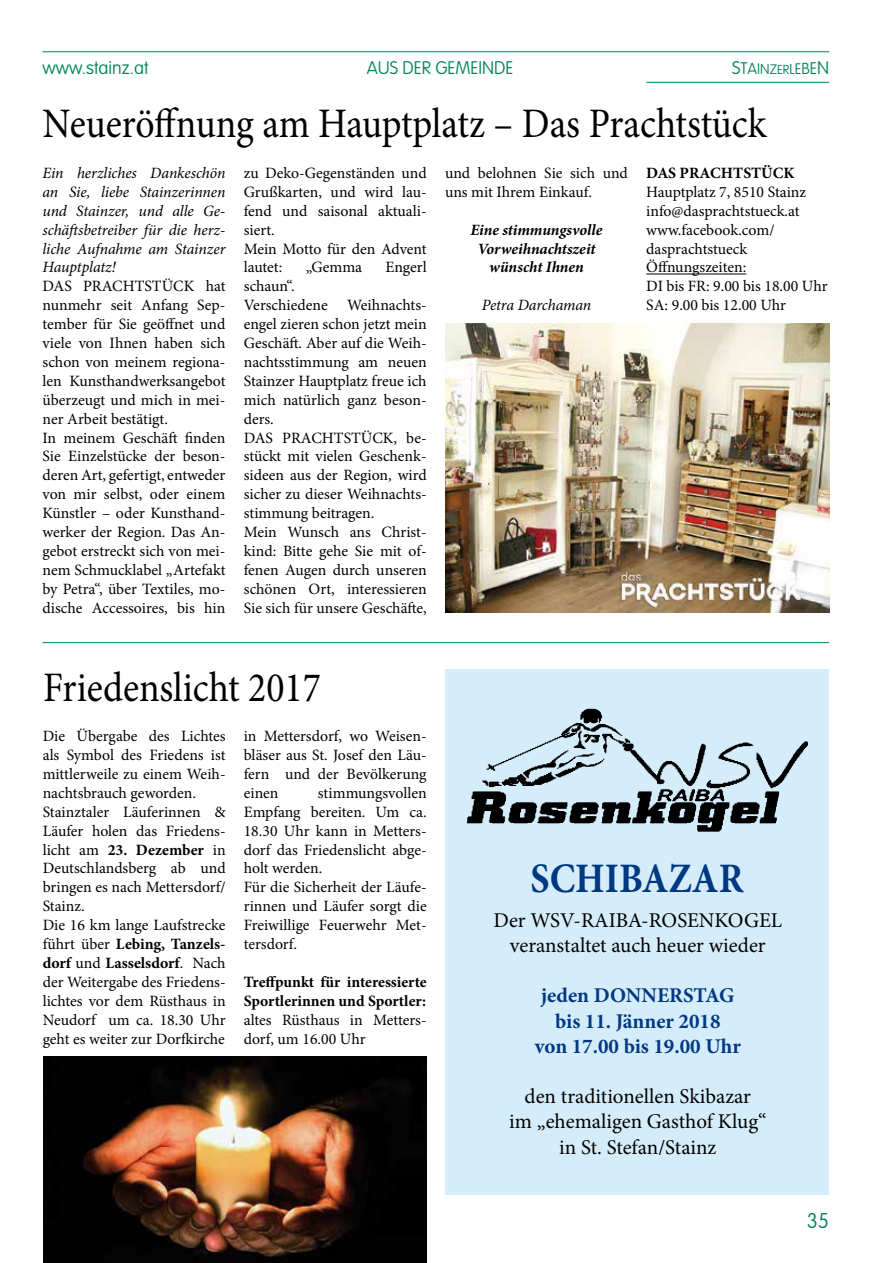
<style>
.page{position:relative;width:893px;height:1263px;background:#fff}
.page>*{position:absolute;margin:0;border:0;box-sizing:border-box;transform-origin:0 0}
.t1{font:42px "Minion Pro";letter-spacing:-.005em;color:#000;scale:.9 1}
.t2{font:700 42px "Minion Pro";color:#003882;scale:.9 1}
.t3{font:21px/25.2px "Minion Pro";color:#000;text-align:center}
.t4{font:700 21px/25.2px "Minion Pro";color:#003882;text-align:center}
.t5{font:100 21px "VAG Rounded";color:#008354}
.t6{font:100 18px "VAG Rounded";color:#008354}
.t7{font:15.75px/18.9px "Minion Pro";color:#000}
.t8{font:italic 15.75px/18.9px "Minion Pro";letter-spacing:-.01em;color:#000;text-align:justify}
.t9{font:700 15.75px/18.9px "Minion Pro";color:#000}
.t10{font:italic 700 15.75px/18.9px "Minion Pro";letter-spacing:-.005em;color:#000;text-align:center}
.s1{font-size:16.5px}
.s2{font-size:15.75px}
.s3{font-size:15px}
.s4{font-size:14.25px}
.s5{font-size:13.5px}
.s6{font-size:12.75px}
.s7{font-weight:700}
</style>
<div class="page">
<hr style="left:43px;top:51px;width:786px;height:1px;background:#008354">
<hr style="left:646px;top:82px;width:183px;height:1px;background:#008354">
<img style="left:445px;top:324px;width:384px;height:289px">
<hr style="left:646px;top:274px;width:100px;height:1px;background:#000">
<hr style="left:43px;top:642px;width:786px;height:1px;background:#008354">
<img style="left:43px;top:1056px;width:384px;height:207px">
<div style="left:445px;top:669px;width:384px;height:526px;background:#d5edfa"></div>
<img style="left:466px;top:708px;width:342px;height:124px">
<p class="t6" style="left:43px;top:57px;width:107px">www.stainz.at</p>
<p class="t6" style="left:367px;top:57px;width:148px">AUS DER GEMEINDE</p>
<p class="t6" style="left:732px;top:57px;width:99px">S<span class="s1">t</span><span class="s2">a</span><span class="s3">i</span><span class="s4">n</span><span class="s5">z</span><span class="s6">er</span><span class="s4">l</span><span class="s3">e</span><span class="s2">b</span><span class="s1">e</span>n</p>
<h1 class="t1" style="left:43px;top:95px;width:806px">Neueröffnung am Hauptplatz – Das Prachtstück</h1>
<p class="t8" style="left:43px;top:163px;width:184px">Ein herzliches Dankeschön an Sie, liebe Stainzerinnen und Stainzer, und alle Ge&shy;schäftsbetreiber für die herz&shy;liche Aufnahme am Stainzer Hauptplatz!</p>
<p class="t7" style="left:43px;top:277px;width:184px">DAS PRACHTSTÜCK hat nunmehr seit Anfang Sep&shy;tember für Sie geöffnet und viele von Ihnen haben sich schon von meinem regiona&shy;len Kunsthandwerksangebot überzeugt und mich in mei&shy;ner Arbeit bestätigt.<br>In meinem Geschäft finden<br>Sie Einzelstücke der beson&shy;deren Art, gefertigt, entweder von mir selbst, oder einem<br>Künstler – oder Kunsthand&shy;werker der Region. Das An&shy;gebot erstreckt sich von mei&shy;nem Schmucklabel „Artefakt by Petra“, über Textiles, mo&shy;dische Accessoires, bis hin</p>
<p class="t9" style="left:646px;top:163px;width:150px">DAS PRACHTSTÜCK</p>
<p class="t7" style="left:646px;top:182px;width:183px">Hauptplatz 7, 8510 Stainz info@dasprachtstueck.at www.facebook.com/ dasprachtstueck<br>Öffnungszeiten:<br>DI bis FR: 9.00 bis 18.00 Uhr<br>SA: 9.00 bis 12.00 Uhr</p>
<p class="t7" style="left:244px;top:163px;width:184px">zu Deko-Gegenständen und<br>Grußkarten, und wird lau&shy;fend und saisonal aktuali&shy;siert.<br>Mein Motto für den Advent lautet:</p>
<p class="t7" style="left:445px;top:163px;width:184px">und belohnen Sie sich und uns mit Ihrem Einkauf.</p>
<p class="t10" style="left:470px;top:220px;width:133px">Eine stimmungsvolle<br>Vorweihnachtszeit wünscht Ihnen</p>
<p class="t8" style="left:482px;top:296px;width:111px">Petra Darchaman</p>
<p class="t7" style="left:306px;top:258px;width:58px">„Gemma</p>
<p class="t7" style="left:386px;top:258px;width:43px">Engerl</p>
<p class="t7" style="left:244px;top:277px;width:184px">schaun“.<br>Verschiedene Weihnachts&shy;engel zieren schon jetzt mein<br>Geschäft. Aber auf die Weih&shy;nachtsstimmung am neuen<br>Stainzer Hauptplatz freue ich mich natürlich ganz beson&shy;ders.<br>DAS PRACHTSTÜCK, be&shy;stückt mit vielen Geschenk&shy;sideen aus der Region, wird sicher zu dieser Weihnachts&shy;stimmung beitragen.<br>Mein Wunsch ans Christ&shy;kind: Bitte gehe Sie mit of&shy;fenen Augen durch unseren schönen Ort, interessieren<br>Sie sich für unsere Geschäfte,</p>
<h1 class="t1" style="left:43px;top:659px;width:310px">Friedenslicht 2017</h1>
<p class="t7" style="left:43px;top:727px;width:184px">Die Übergabe des Lichtes als Symbol des Friedens ist mittlerweile zu einem Weih&shy;nachtsbrauch geworden.<br>Stainztaler Läuferinnen &amp;<br>Läufer holen das Friedens&shy;licht am <span class="s7">23. Dezember</span> in<br>Deutschlandsberg ab und bringen es nach Mettersdorf/<br>Stainz.<br>Die 16 km lange Laufstrecke führt über <span class="s7">Lebing, Tanzels&shy;dorf</span> und <span class="s7">Lasselsdorf</span>. Nach der Weitergabe des Friedens&shy;lichtes vor dem Rüsthaus in<br>Neudorf um ca. 18.30 Uhr geht es weiter zur Dorfkirche</p>
<p class="t7" style="left:244px;top:727px;width:184px;text-align:justify">in Mettersdorf, wo Weisen&shy;bläser aus St. Josef den Läu&shy;fern und der Bevölkerung einen</p>
<p class="t7" style="left:244px;top:783px;width:184px;text-indent:74px">stimmungsvollen<br>Empfang bereiten. Um ca.<br>18.30 Uhr kann in Metters&shy;dorf das Friedenslicht abge&shy;holt werden.<br>Für die Sicherheit der Läufe&shy;rinnen und Läufer sorgt die<br>Freiwillige Feuerwehr Met&shy;tersdorf.</p>
<p class="t9" style="left:244px;top:972px;width:184px">Treffpunkt für interessierte<br>Sportlerinnen und Sportler:</p>
<p class="t7" style="left:244px;top:1010px;width:184px">altes Rüsthaus in Metters&shy;dorf, um 16.00 Uhr</p>
<h1 class="t2" style="left:531px;top:849px;width:238px">SCHIBAZAR</h1>
<h2 class="t3" style="left:493px;top:907px;width:290px">Der WSV-RAIBA-ROSENKOGEL veranstaltet auch heuer wieder</h2>
<h2 class="t4" style="left:535px;top:983px;width:207px">jeden DONNERSTAG bis 11. Jänner 2018<br>von 17.00 bis 19.00 Uhr</h2>
<h2 class="t3" style="left:509px;top:1084px;width:259px">den traditionellen Skibazar<br>im „ehemaligen Gasthof Klug“ in St. Stefan/Stainz</h2>
<h2 class="t5" style="left:807px;top:1209px;width:24px">35</h2>
</div>
